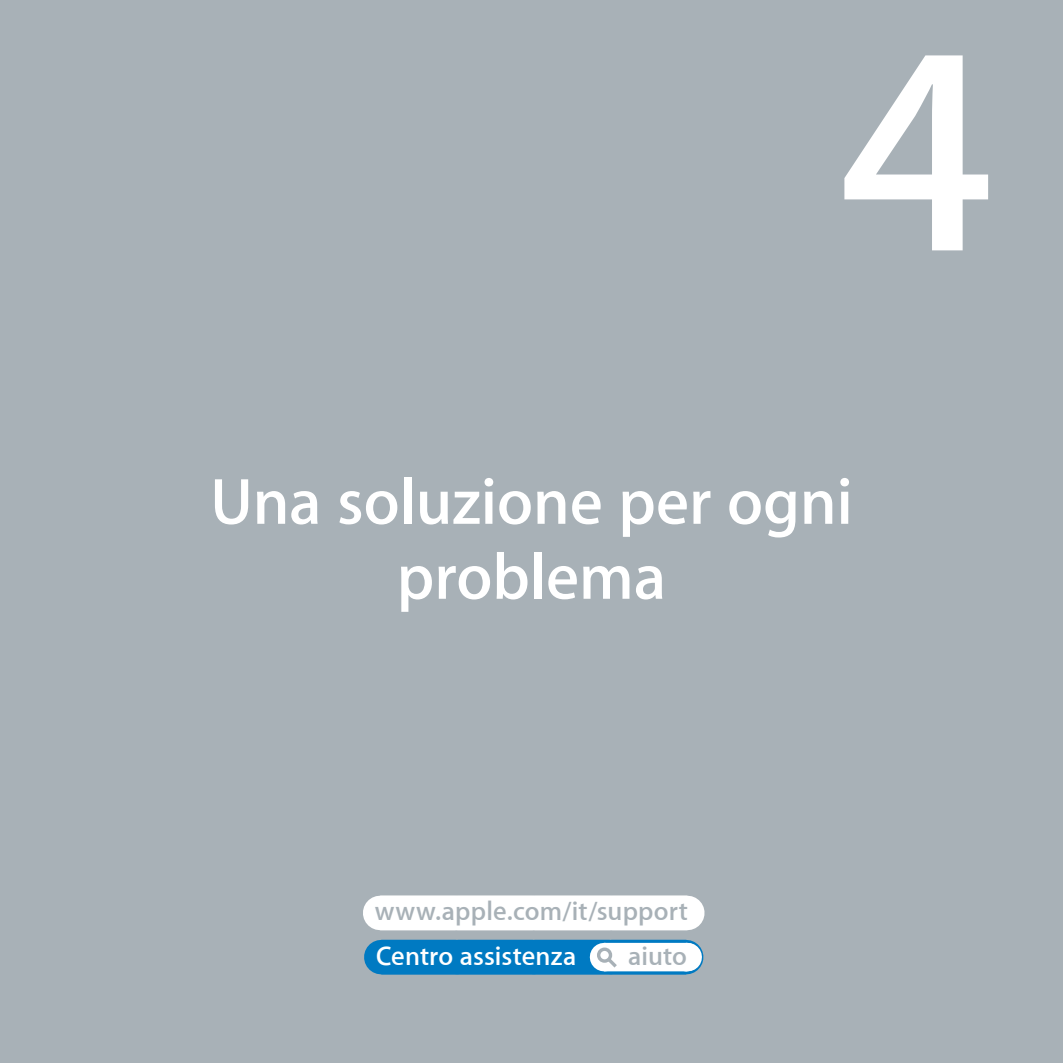
<style>
.page{position:relative;width:1063px;height:1063px;background:#a8b1b7}
.page>*{position:absolute;margin:0;border:0;box-sizing:border-box;transform-origin:0 0}
.t1{font:600 300px "Myriad Set";color:#fff}
.t2{font:600 66px/75px "Myriad Set";color:#fff;text-align:center}
.t3{font:600 27px "Myriad Set";letter-spacing:.005em;color:#a8b1b7}
.t4{font:600 27px "Myriad Set";letter-spacing:.005em;color:#fff}
</style>
<div class="page">
<svg style="left:381px;top:940px;width:307px;height:34px;background:#409bd0"></svg>
<div style="left:380px;top:896px;width:307px;height:34px;background:#fff"></div>
<h1 class="t1" style="left:839px;top:-37px;width:157px">4</h1>
<h2 class="t2" style="left:210px;top:463px;width:644px">Una soluzione per ogni problema</h2>
<p class="t3" style="left:375px;top:894px;width:315px">www.apple.com/it/support</p>
<p class="t4" style="left:376px;top:939px;width:202px">Centro assistenza</p>
<p class="t3" style="left:628px;top:939px;width:60px">aiuto</p>
</div>
